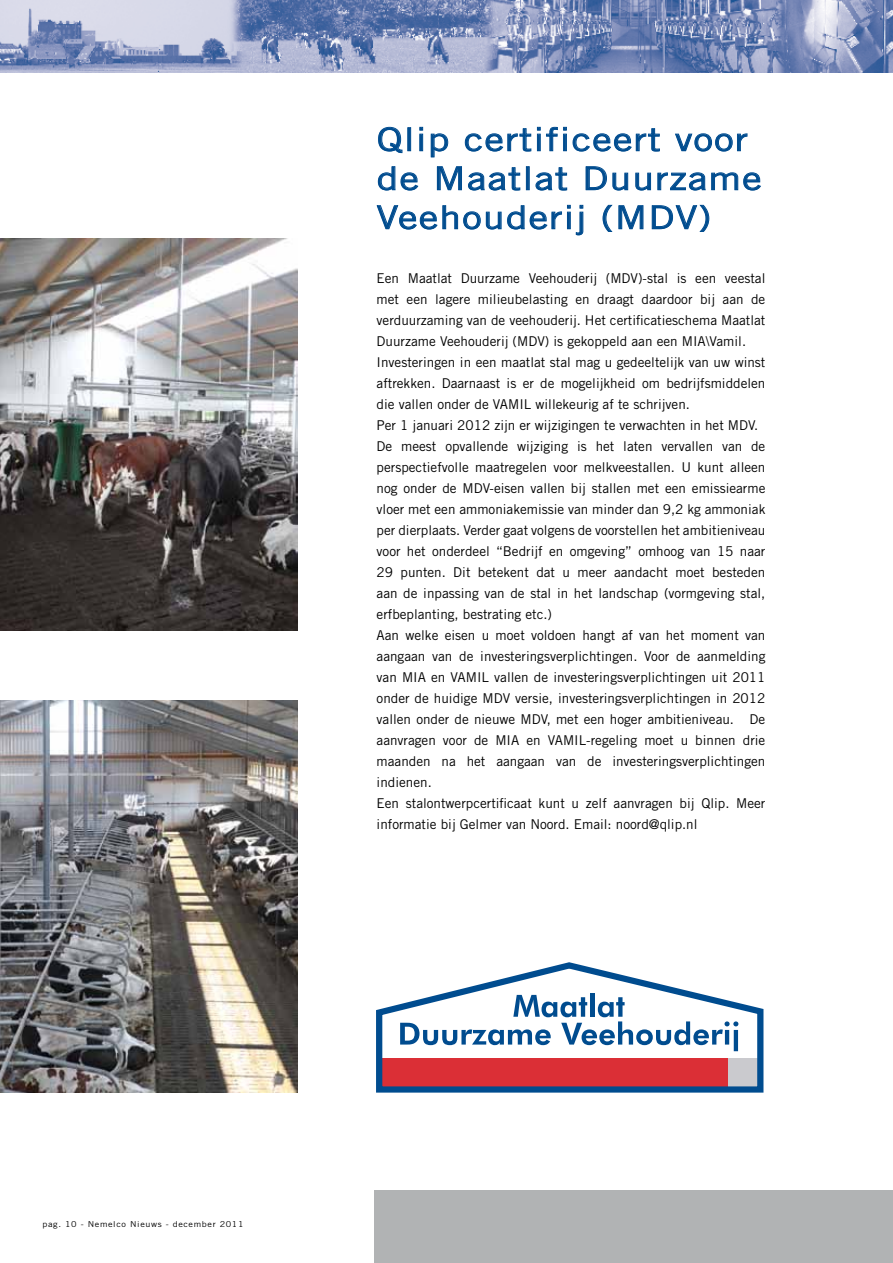
<style>
.page{position:relative;width:893px;height:1263px;background:#fff}
.page>*{position:absolute;margin:0;border:0;box-sizing:border-box;transform-origin:0 0}
.t1{font:31.95px/39px "Trade Gothic";letter-spacing:.03em;color:#004c8f;scale:1.22 1}
.t2{font:13.5px/21px "Trade Gothic";color:#000}
.t3{font:8.1px "Trade Gothic";letter-spacing:.07em;color:#000;scale:1.11 1}
</style>
<div class="page">
<img style="left:0;top:0;width:893px;height:72px">
<div style="left:374px;top:1191px;width:519px;height:72px;background:#b1b3b4"></div>
<img style="left:0;top:239px;width:297px;height:391px">
<img style="left:0;top:700px;width:298px;height:393px">
<svg style="left:378px;top:127px;width:25px;height:26px"></svg>
<div style="left:407px;top:127px;width:4px;height:24px;border:1px solid #004c8f"></div>
<div style="left:419px;top:134px;width:4px;height:17px;border:1px solid #004c8f"></div>
<svg style="left:430px;top:133px;width:18px;height:25px"></svg>
<svg style="left:465px;top:127px;width:195px;height:25px"></svg>
<svg style="left:675px;top:133px;width:73px;height:19px"></svg>
<svg style="left:378px;top:166px;width:41px;height:25px"></svg>
<svg style="left:437px;top:166px;width:25px;height:24px"></svg>
<svg style="left:468px;top:167px;width:53px;height:24px"></svg>
<div style="left:526px;top:166px;width:4px;height:24px;border:1px solid #004c8f"></div>
<svg style="left:535px;top:167px;width:32px;height:24px"></svg>
<svg style="left:585px;top:166px;width:43px;height:25px"></svg>
<svg style="left:635px;top:172px;width:16px;height:19px"></svg>
<svg style="left:657px;top:172px;width:104px;height:19px"></svg>
<svg style="left:376px;top:205px;width:208px;height:31px"></svg>
<svg style="left:602px;top:204px;width:42px;height:28px"></svg>
<svg style="left:651px;top:205px;width:59px;height:27px"></svg>
<svg style="left:376px;top:962px;width:388px;height:131px"></svg>
<hr style="left:590px;top:993px;width:4px;height:24px;background:#004c8f">
<svg style="left:400px;top:995px;width:338px;height:56px"></svg>
<h1 class="t1" style="left:377px;top:119px;width:317px">Qlip certificeert voor de Maatlat Duurzame<br>Veehouderij (MDV)</h1>
<p class="t2" style="left:377px;top:267px;width:390px">Een Maatlat Duurzame Veehouderij (MDV)-stal is een veestal met een lagere milieubelasting en draagt daardoor bij aan de verduurzaming van de veehouderij. Het certificatieschema Maatlat Duurzame Veehouderij (MDV) is gekoppeld aan een MIA\Vamil.<br>Investeringen in een maatlat stal mag u gedeeltelijk van uw winst aftrekken. Daarnaast is er de mogelijkheid om bedrijfsmiddelen die vallen onder de VAMIL willekeurig af te schrijven.<br>Per 1 januari 2012 zijn er wijzigingen te verwachten in het MDV.<br>De meest opvallende wijziging is het laten vervallen van de perspectiefvolle maatregelen voor melkveestallen. U kunt alleen nog onder de MDV-eisen vallen bij stallen met een emissiearme vloer met een ammoniakemissie van minder dan 9,2 kg ammoniak per dierplaats. Verder gaat volgens de voorstellen het ambitieniveau voor het onderdeel “Bedrijf en omgeving” omhoog van 15 naar 29 punten. Dit betekent dat u meer aandacht moet besteden aan de inpassing van de stal in het landschap (vormgeving stal, erfbeplanting, bestrating etc.)<br>Aan welke eisen u moet voldoen hangt af van het moment van aangaan van de investeringsverplichtingen. Voor de aanmelding van MIA en VAMIL vallen de investeringsverplichtingen uit 2011 onder de huidige MDV versie, investeringsverplichtingen in 2012 vallen onder de nieuwe MDV, met een hoger ambitieniveau. De aanvragen voor de MIA en VAMIL-regeling moet u binnen drie maanden na het aangaan van de investeringsverplichtingen indienen.<br>Een stalontwerpcertificaat kunt u zelf aanvragen bij Qlip. Meer informatie bij Gelmer van Noord. Email: noord@qlip.nl</p>
<p class="t3" style="left:43px;top:1220px;width:183px">pag. 10 - Nemelco Nieuws - december 2011</p>
</div>
